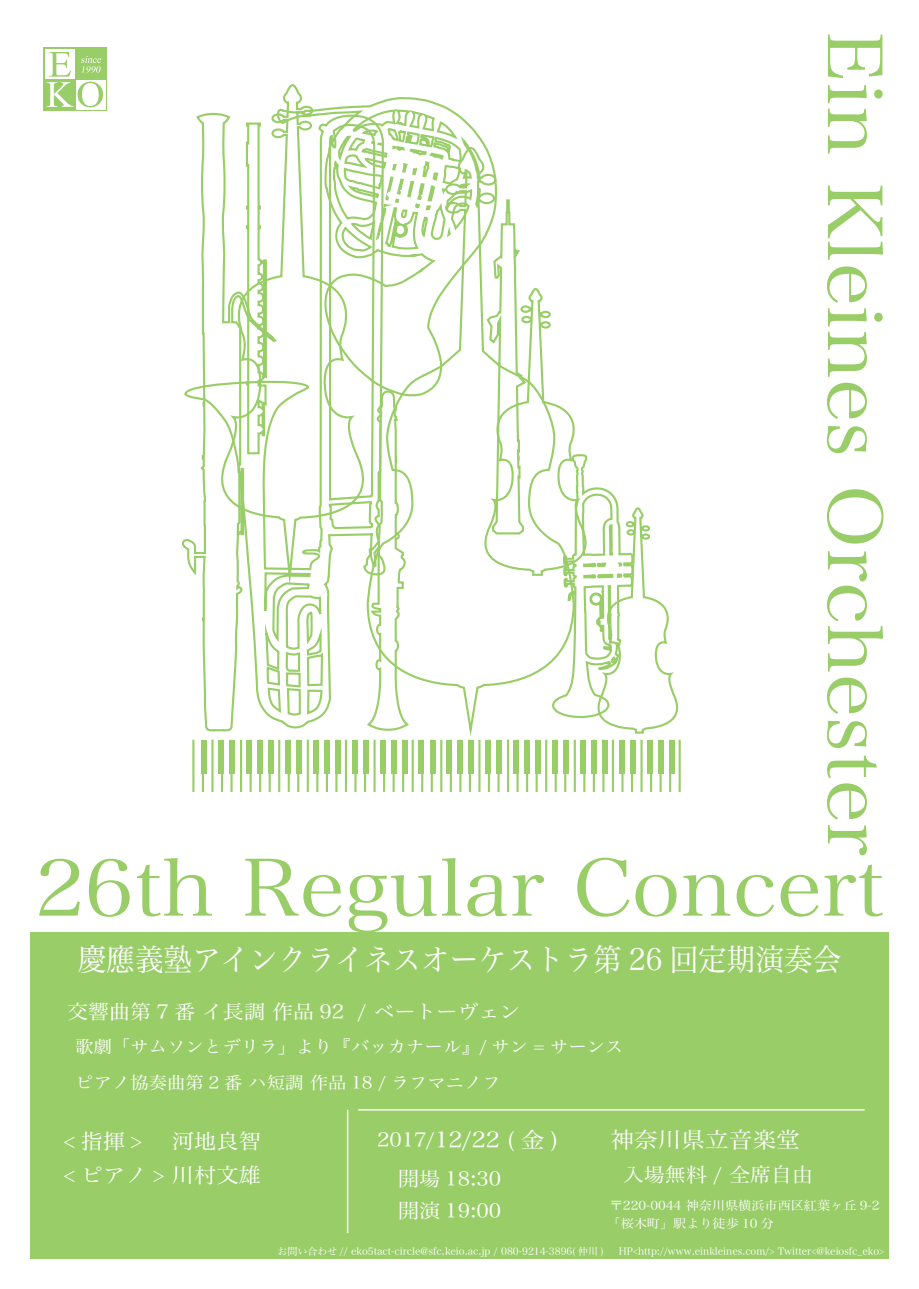
<style>
.page{position:relative;width:919px;height:1289px;background:#fff}
.page>*{position:absolute;margin:0;border:0;box-sizing:border-box;transform-origin:0 0}
.t1{font:78.45px "Hira Min Pro N W3";color:#98cd67;scale:1.07 1}
.t2{font:75.15px "Hira Min Pro N W3";color:#98cd67;scale:1.07 1}
.t3{font:30.6px "Hira Min Pro N W3";color:#fff;scale:.93 1}
.t4{font:22.05px "Hira Min Pro N W3";color:#fff;scale:1.07 1}
.t5{font:20.85px/34.3px "Hira Min Pro N W3";color:#fff;text-align:right;scale:1.07 1}
.t6{font:19.65px "Hira Min Pro N W3";color:#fff;scale:1.07 1}
.t7{font:17.1px/35.5px "Hira Min Pro N W3";color:#fff;scale:1.07 1}
.t8{font:12.3px "Hira Min Pro N W3";color:#fff;scale:1.07 1}
.t9{font:10.05px "Hira Min Pro N W3";color:#fff}
.s1{font-size:19.65px}
</style>
<div class="page">
<div style="left:391px;top:739px;width:5px;height:34px;background:#98cd67"></div>
<div style="left:401px;top:739px;width:6px;height:34px;background:#98cd67"></div>
<hr style="left:411px;top:739px;width:3px;height:53px;background:#98cd67">
<hr style="left:402px;top:739px;width:2px;height:53px;background:#98cd67">
<hr style="left:392px;top:739px;width:2px;height:53px;background:#98cd67">
<div style="left:418px;top:739px;width:6px;height:34px;background:#98cd67"></div>
<div style="left:430px;top:739px;width:5px;height:34px;background:#98cd67"></div>
<div style="left:446px;top:739px;width:6px;height:34px;background:#98cd67"></div>
<div style="left:457px;top:739px;width:6px;height:34px;background:#98cd67"></div>
<div style="left:468px;top:739px;width:6px;height:34px;background:#98cd67"></div>
<hr style="left:469px;top:739px;width:2px;height:53px;background:#98cd67">
<hr style="left:459px;top:739px;width:2px;height:53px;background:#98cd67">
<hr style="left:450px;top:739px;width:2px;height:53px;background:#98cd67">
<hr style="left:440px;top:739px;width:2px;height:53px;background:#98cd67">
<hr style="left:430px;top:739px;width:3px;height:53px;background:#98cd67">
<hr style="left:421px;top:739px;width:2px;height:53px;background:#98cd67">
<svg style="left:279px;top:84px;width:108px;height:1175px"></svg>
<svg style="left:181px;top:113px;width:98px;height:1146px"></svg>
<svg style="left:473px;top:454px;width:208px;height:338px"></svg>
<svg style="left:207px;top:85px;width:173px;height:511px"></svg>
<svg style="left:365px;top:199px;width:210px;height:544px"></svg>
<svg style="left:275px;top:96px;width:223px;height:302px"></svg>
<div style="left:30px;top:932px;width:858px;height:326px;background:#98cd67"></div>
<svg style="left:44px;top:48px;width:63px;height:63px"></svg>
<div style="left:45px;top:49px;width:60px;height:61px;background:#fff"></div>
<div style="left:45px;top:79px;width:30px;height:31px;background:#98cd67"></div>
<div style="left:75px;top:49px;width:30px;height:30px;background:#98cd67"></div>
<svg style="left:47px;top:52px;width:56px;height:55px"></svg>
<hr style="left:347px;top:1109px;width:1px;height:123px;background:#fff">
<hr style="left:358px;top:1109px;width:506px;height:1px;background:#fff">
<h2 class="t2" style="left:917px;top:31px;width:771px;rotate:90deg">Ein Kleines Orchester</h2>
<h1 class="t1" style="left:35px;top:821px;width:795px">26th Regular Concert</h1>
<h3 class="t3" style="left:78px;top:933px;width:822px">慶應義塾アインクライネスオーケストラ第 26 回定期演奏会</h3>
<h3 class="t6" style="left:67px;top:994px;width:425px">交響曲第 7 番 イ長調 作品 92 / ベートーヴェン</h3>
<h3 class="t7" style="left:75px;top:1027px;width:514px">歌劇「サムソンとデリラ」より『バッカナール』/ サン = サーンスピアノ協奏曲第 2 番 ハ短調 作品 18 / ラフマニノフ</h3>
<h3 class="t4" style="left:610px;top:1120px;width:178px">神奈川県立音楽堂</h3>
<h3 class="t6" style="left:622px;top:1157px;width:179px">入場無料 / 全席自由</h3>
<p class="t8" style="left:607px;top:1212px;width:157px">「桜木町」駅より徒歩 10 分</p>
<h3 class="t5" style="left:64px;top:1122px;width:186px">河地良智<br>&lt; ピアノ &gt; 川村文雄</h3>
<h3 class="t4" style="left:377px;top:1120px;width:170px"><span class="s1">2017/</span>12/22 ( 金 )</h3>
<h3 class="t6" style="left:398px;top:1193px;width:98px">開演 19:00</h3>
<p class="t8" style="left:609px;top:1194px;width:253px">〒220-0044 神奈川県横浜市西区紅葉ヶ丘 9-2</p>
<h3 class="t5" style="left:64px;top:1122px;width:74px">&lt;指揮&gt;</h3>
<h3 class="t6" style="left:398px;top:1161px;width:98px">開場 18:30</h3>
<p class="t9" style="left:277px;top:1242px;width:328px">お問い合わせ // eko5tact-circle@sfc.keio.ac.jp / 080-9214-3896( 仲川 )</p>
<p class="t9" style="left:619px;top:1242px;width:267px">HP&lt;http://www.einkleines.com/&gt; Twitter&lt;@keiosfc_eko&gt;</p>
</div>
